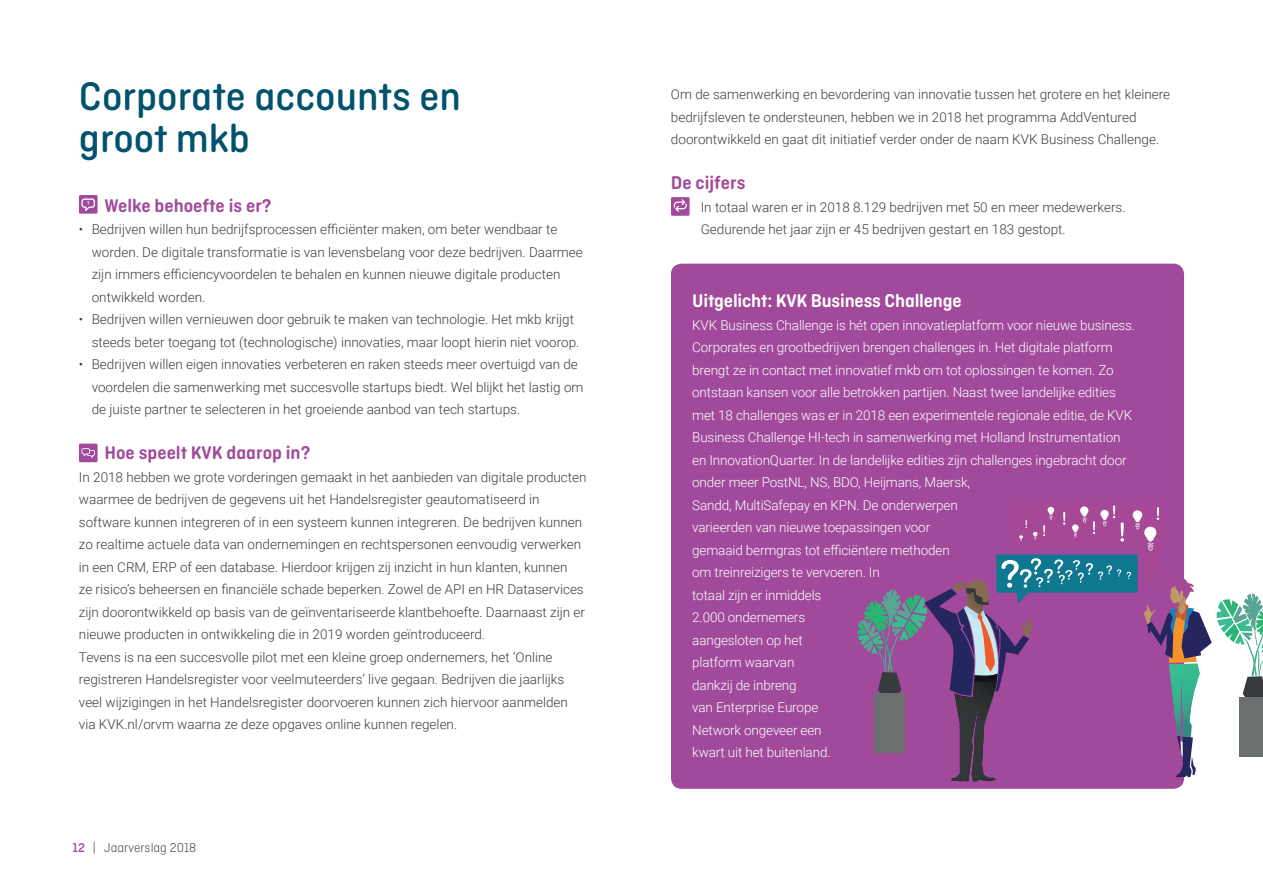
<style>
.page{position:relative;width:1263px;height:893px;background:#fff}
.page>*{position:absolute;margin:0;border:0;box-sizing:border-box;transform-origin:0 0}
.Heading{font:500 42px/42px "Ciutadella Rounded";color:#00526e}
.Tussenkopjes{font:600 19.5px "Ciutadella Rounded";color:#a1499b}
.bodytekst-wit{font:600 19.5px "Ciutadella Rounded";letter-spacing:-.01em;color:#fff}
.Bodytekst{font:300 13.5px/22.5px "Roboto";color:#3e3e3f}
.bodytekst-wit-2{font:300 13.5px/22.5px "Roboto";letter-spacing:-.01em;color:#fff}
.t1{font:300 13.5px "Ciutadella Rounded";color:#3e3e3f}
.s1{font-weight:500;color:#a1499b}
</style>
<div class="page">
<div style="left:79px;top:195px;width:19px;height:19px;background:#a1499b;border-radius:2px"></div>
<svg style="left:81px;top:198px;width:14px;height:13px"></svg>
<div style="left:79px;top:444px;width:19px;height:18px;background:#a1499b;border-radius:2px"></div>
<svg style="left:81px;top:448px;width:14px;height:10px"></svg>
<div style="left:671px;top:197px;width:19px;height:19px;background:#a1499b;border-radius:2px"></div>
<svg style="left:673px;top:199px;width:14px;height:13px"></svg>
<div style="left:671px;top:264px;width:513px;height:525px;background:#a1499b;border-radius:11px"></div>
<svg style="left:857px;top:501px;width:406px;height:280px"></svg>
<h1 class="Heading" style="left:79px;top:76px;width:384px">Corporate accounts en groot mkb</h1>
<p class="Tussenkopjes" style="left:104px;top:194px;width:169px">Welke behoefte is er?</p>
<p class="Bodytekst" style="left:92px;top:217px;width:493px;text-indent:-13px">• Bedrijven willen hun bedrijfsprocessen efficiënter maken, om beter wendbaar te worden. De digitale transformatie is van levensbelang voor deze bedrijven. Daarmee zijn immers efficiencyvoordelen te behalen en kunnen nieuwe digitale producten ontwikkeld worden.</p>
<p class="Bodytekst" style="left:92px;top:307px;width:489px;text-indent:-13px">• Bedrijven willen vernieuwen door gebruik te maken van technologie. Het mkb krijgt steeds beter toegang tot (technologische) innovaties, maar loopt hierin niet voorop.</p>
<p class="Bodytekst" style="left:92px;top:352px;width:493px;text-indent:-13px">• Bedrijven willen eigen innovaties verbeteren en raken steeds meer overtuigd van de voordelen die samenwerking met succesvolle startups biedt. Wel blijkt het lastig om de juiste partner te selecteren in het groeiende aanbod van tech startups.</p>
<p class="Tussenkopjes" style="left:104px;top:442px;width:207px">Hoe speelt KVK daarop in?</p>
<p class="Bodytekst" style="left:79px;top:465px;width:509px">In 2018 hebben we grote vorderingen gemaakt in het aanbieden van digitale producten waarmee de bedrijven de gegevens uit het Handelsregister geautomatiseerd in software kunnen integreren of in een systeem kunnen integreren. De bedrijven kunnen zo realtime actuele data van ondernemingen en rechtspersonen eenvoudig verwerken in een CRM, ERP of een database. Hierdoor krijgen zij inzicht in hun klanten, kunnen<br>ze risico’s beheersen en financiële schade beperken. Zowel de API en HR Dataservices zijn doorontwikkeld op basis van de geïnventariseerde klantbehoefte. Daarnaast zijn er nieuwe producten in ontwikkeling die in 2019 worden geïntroduceerd.</p>
<p class="Bodytekst" style="left:79px;top:645px;width:490px">Tevens is na een succesvolle pilot met een kleine groep ondernemers, het ‘Online registreren Handelsregister voor veelmuteerders’ live gegaan. Bedrijven die jaarlijks veel wijzigingen in het Handelsregister doorvoeren kunnen zich hiervoor aanmelden via KVK.nl/orvm waarna ze deze opgaves online kunnen regelen.</p>
<p class="t1" style="left:72px;top:840px;width:125px"><span class="s1">12</span> | Jaarverslag 2018</p>
<p class="Bodytekst" style="left:671px;top:82px;width:501px">Om de samenwerking en bevordering van innovatie tussen het grotere en het kleinere bedrijfsleven te ondersteunen, hebben we in 2018 het programma AddVentured doorontwikkeld en gaat dit initiatief verder onder de naam KVK Business Challenge.</p>
<p class="Tussenkopjes" style="left:671px;top:172px;width:76px">De cijfers</p>
<p class="Bodytekst" style="left:701px;top:195px;width:426px">In totaal waren er in 2018 8.129 bedrijven met 50 en meer medewerkers.<br>Gedurende het jaar zijn er 45 bedrijven gestart en 183 gestopt.</p>
<p class="bodytekst-wit" style="left:692px;top:290px;width:271px">Uitgelicht: KVK Business Challenge</p>
<p class="bodytekst-wit-2" style="left:692px;top:313px;width:444px">KVK Business Challenge is hét open innovatieplatform voor nieuwe business.<br>Corporates en grootbedrijven brengen challenges in. Het digitale platform brengt ze in contact met innovatief mkb om tot oplossingen te komen. Zo ontstaan kansen voor alle betrokken partijen. Naast twee landelijke edities met 18 challenges was er in 2018 een experimentele regionale editie, de KVK Business Challenge HI-tech in samenwerking met Holland Instrumentation en InnovationQuarter. In de landelijke edities zijn challenges ingebracht door onder meer PostNL, NS, BDO, Heijmans, Maersk,<br>Sandd, MultiSafepay en KPN. De onderwerpen<br>varieerden van nieuwe toepassingen voor<br>gemaaid bermgras tot efficiëntere methoden<br>om treinreizigers te vervoeren. In<br>totaal zijn er inmiddels<br>2.000 ondernemers<br>aangesloten op het<br>platform waarvan<br>dankzij de inbreng<br>van Enterprise Europe<br>Network ongeveer een<br>kwart uit het buitenland.</p>
</div>
